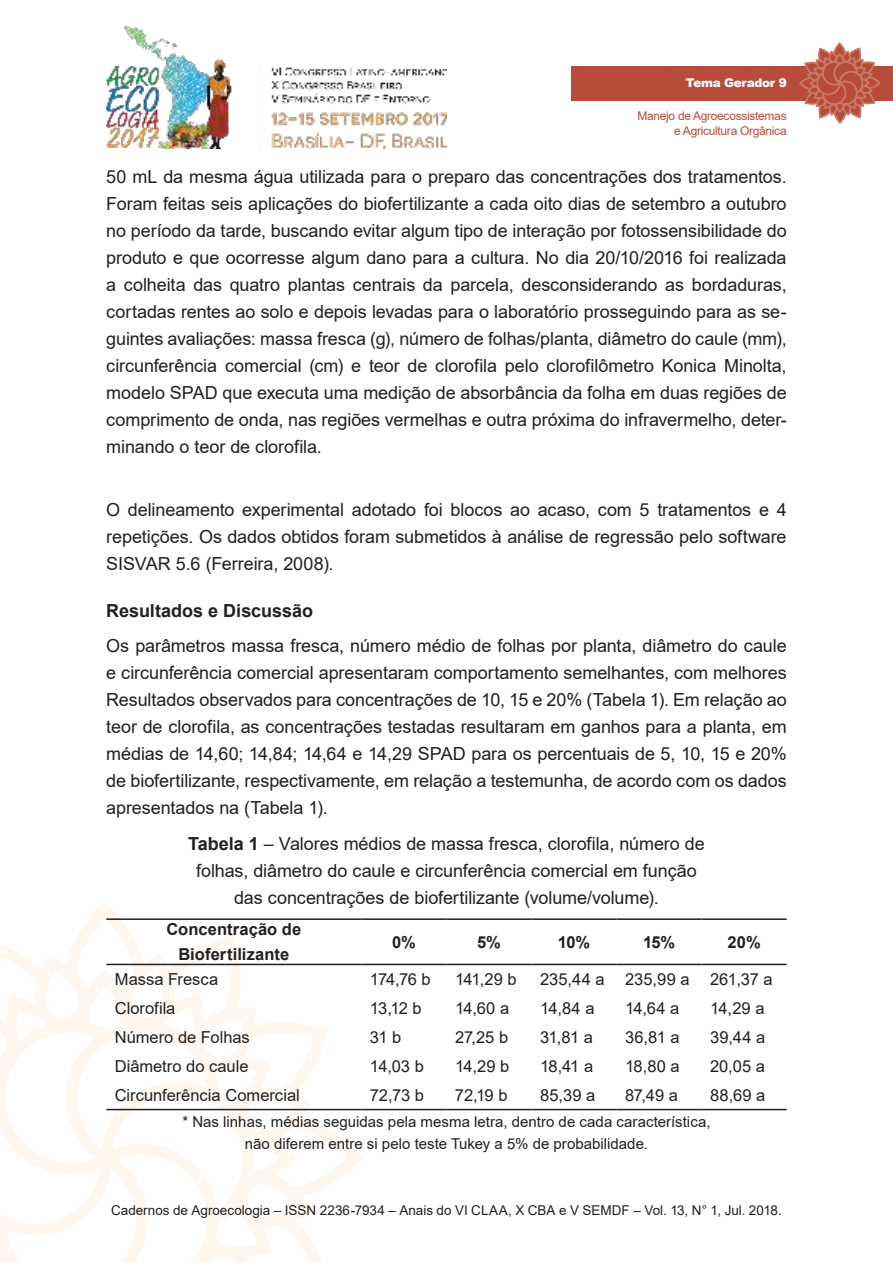
<style>
.page{position:relative;width:893px;height:1263px;background:#fff}
.page>*{position:absolute;margin:0;border:0;box-sizing:border-box;transform-origin:0 0}
.t1{font:18px/27px "Arial";letter-spacing:-.005em;color:#221f1f;text-align:justify}
.t2{font:700 18px "Arial";color:#221f1f}
.t3{font:16.5px "Arial";color:#221f1f}
.t4{font:700 16.5px/24.8px "Arial";letter-spacing:.005em;color:#221f1f;text-align:center}
.t5{font:15px/22.5px "Arial";color:#221f1f;text-align:center}
.t6{font:13.5px "Arial";color:#221f1f}
.t7{font:12px/14.4px "Arial";letter-spacing:-.025em;color:#b84c3b;text-align:right}
.t8{font:900 12px "Arial";letter-spacing:-.025em;color:#fff}
.s1{font-weight:700}
</style>
<div class="page">
<img style="left:106px;top:25px;width:340px;height:124px">
<svg style="left:0;top:910px;width:367px;height:353px"></svg>
<div style="left:571px;top:66px;width:322px;height:34px;background:#b84c3b"></div>
<svg style="left:798px;top:43px;width:83px;height:81px"></svg>
<hr style="left:702px;top:964px;width:85px;height:1px;background:#221f1f">
<hr style="left:617px;top:964px;width:85px;height:1px;background:#221f1f">
<hr style="left:531px;top:964px;width:86px;height:1px;background:#221f1f">
<hr style="left:446px;top:964px;width:85px;height:1px;background:#221f1f">
<hr style="left:361px;top:964px;width:85px;height:1px;background:#221f1f">
<hr style="left:106px;top:964px;width:255px;height:1px;background:#221f1f">
<hr style="left:702px;top:918px;width:85px;height:2px;background:#221f1f">
<hr style="left:617px;top:918px;width:85px;height:2px;background:#221f1f">
<hr style="left:531px;top:918px;width:86px;height:2px;background:#221f1f">
<hr style="left:446px;top:918px;width:85px;height:2px;background:#221f1f">
<hr style="left:361px;top:918px;width:85px;height:2px;background:#221f1f">
<hr style="left:106px;top:918px;width:255px;height:2px;background:#221f1f">
<hr style="left:702px;top:1109px;width:85px;height:1px;background:#221f1f">
<hr style="left:617px;top:1109px;width:85px;height:1px;background:#221f1f">
<hr style="left:531px;top:1109px;width:86px;height:1px;background:#221f1f">
<hr style="left:446px;top:1109px;width:85px;height:1px;background:#221f1f">
<hr style="left:361px;top:1109px;width:85px;height:1px;background:#221f1f">
<hr style="left:106px;top:1109px;width:255px;height:1px;background:#221f1f">
<p class="t8" style="left:686px;top:76px;width:102px">Tema Gerador 9</p>
<p class="t7" style="left:637px;top:110px;width:151px">Manejo de Agroecossistemas e Agricultura Orgânica</p>
<p class="t1" style="left:106px;top:165px;width:682px">50 mL da mesma água utilizada para o preparo das concentrações dos tratamentos.<br>Foram feitas seis aplicações do biofertilizante a cada oito dias de setembro a outubro no período da tarde, buscando evitar algum tipo de interação por fotossensibilidade do produto e que ocorresse algum dano para a cultura. No dia 20/10/2016 foi realizada a colheita das quatro plantas centrais da parcela, desconsiderando as bordaduras, cortadas rentes ao solo e depois levadas para o laboratório prosseguindo para as se&shy;guintes avaliações: massa fresca (g), número de folhas/planta, diâmetro do caule (mm), circunferência comercial (cm) e teor de clorofila pelo clorofilômetro Konica Minolta, modelo SPAD que executa uma medição de absorbância da folha em duas regiões de comprimento de onda, nas regiões vermelhas e outra próxima do infravermelho, deter&shy;minando o teor de clorofila.</p>
<p class="t1" style="left:106px;top:498px;width:682px">O delineamento experimental adotado foi blocos ao acaso, com 5 tratamentos e 4 repetições. Os dados obtidos foram submetidos à análise de regressão pelo software SISVAR 5.6 (Ferreira, 2008).</p>
<p class="t2" style="left:106px;top:604px;width:208px">Resultados e Discussão</p>
<p class="t1" style="left:106px;top:634px;width:682px">Os parâmetros massa fresca, número médio de folhas por planta, diâmetro do caule e circunferência comercial apresentaram comportamento semelhantes, com melhores Resultados observados para concentrações de 10, 15 e 20% (Tabela 1). Em relação ao teor de clorofila, as concentrações testadas resultaram em ganhos para a planta, em médias de 14,60; 14,84; 14,64 e 14,29 SPAD para os percentuais de 5, 10, 15 e 20% de biofertilizante, respectivamente, em relação a testemunha, de acordo com os dados apresentados na (Tabela 1).</p>
<p class="t1" style="left:188px;top:832px;width:518px;text-align:center"><span class="s1">Tabela 1</span> – Valores médios de massa fresca, clorofila, número de folhas, diâmetro do caule e circunferência comercial em função das concentrações de biofertilizante (volume/volume).</p>
<p class="t4" style="left:392px;top:931px;width:25px">0%</p>
<p class="t4" style="left:477px;top:931px;width:25px">5%</p>
<p class="t4" style="left:558px;top:931px;width:34px">10%</p>
<p class="t4" style="left:643px;top:931px;width:34px">15%</p>
<p class="t4" style="left:728px;top:931px;width:35px">20%</p>
<p class="t4" style="left:166px;top:919px;width:136px">Concentração de<br>Biofertilizante</p>
<p class="t3" style="left:115px;top:973px;width:105px">Massa Fresca</p>
<p class="t3" style="left:370px;top:973px;width:62px">174,76 b</p>
<p class="t3" style="left:455px;top:973px;width:63px">141,29 b</p>
<p class="t3" style="left:540px;top:973px;width:234px">235,44 a 235,99 a 261,37 a</p>
<p class="t3" style="left:115px;top:1002px;width:62px">Clorofila</p>
<p class="t3" style="left:370px;top:1002px;width:53px">13,12 b</p>
<p class="t3" style="left:455px;top:1002px;width:56px">14,60 a</p>
<p class="t3" style="left:540px;top:1002px;width:56px">14,84 a</p>
<p class="t3" style="left:625px;top:1002px;width:56px">14,64 a</p>
<p class="t3" style="left:710px;top:1002px;width:56px">14,29 a</p>
<p class="t3" style="left:115px;top:1031px;width:137px">Número de Folhas</p>
<p class="t3" style="left:370px;top:1031px;width:33px">31 b</p>
<p class="t3" style="left:455px;top:1031px;width:55px">27,25 b</p>
<p class="t3" style="left:540px;top:1031px;width:54px">31,81 a</p>
<p class="t3" style="left:625px;top:1031px;width:56px">36,81 a</p>
<p class="t3" style="left:710px;top:1031px;width:57px">39,44 a</p>
<p class="t3" style="left:115px;top:1060px;width:135px">Diâmetro do caule</p>
<p class="t3" style="left:370px;top:1060px;width:55px">14,03 b</p>
<p class="t3" style="left:455px;top:1060px;width:56px">14,29 b</p>
<p class="t3" style="left:540px;top:1060px;width:55px">18,41 a</p>
<p class="t3" style="left:625px;top:1060px;width:56px">18,80 a</p>
<p class="t3" style="left:710px;top:1060px;width:56px">20,05 a</p>
<p class="t3" style="left:115px;top:1089px;width:186px">Circunferência Comercial</p>
<p class="t3" style="left:370px;top:1089px;width:55px">72,73 b</p>
<p class="t3" style="left:455px;top:1089px;width:54px">72,19 b</p>
<p class="t3" style="left:540px;top:1089px;width:57px">85,39 a</p>
<p class="t3" style="left:625px;top:1089px;width:54px">87,49 a</p>
<p class="t3" style="left:710px;top:1089px;width:57px">88,69 a</p>
<p class="t5" style="left:182px;top:1112px;width:530px">* Nas linhas, médias seguidas pela mesma letra, dentro de cada característica, não diferem entre si pelo teste Tukey a 5% de probabilidade.</p>
<p class="t6" style="left:111px;top:1205px;width:672px">Cadernos de Agroecologia – ISSN 2236-7934 – Anais do VI CLAA, X CBA e V SEMDF – Vol. 13, N° 1, Jul. 2018.</p>
</div>
